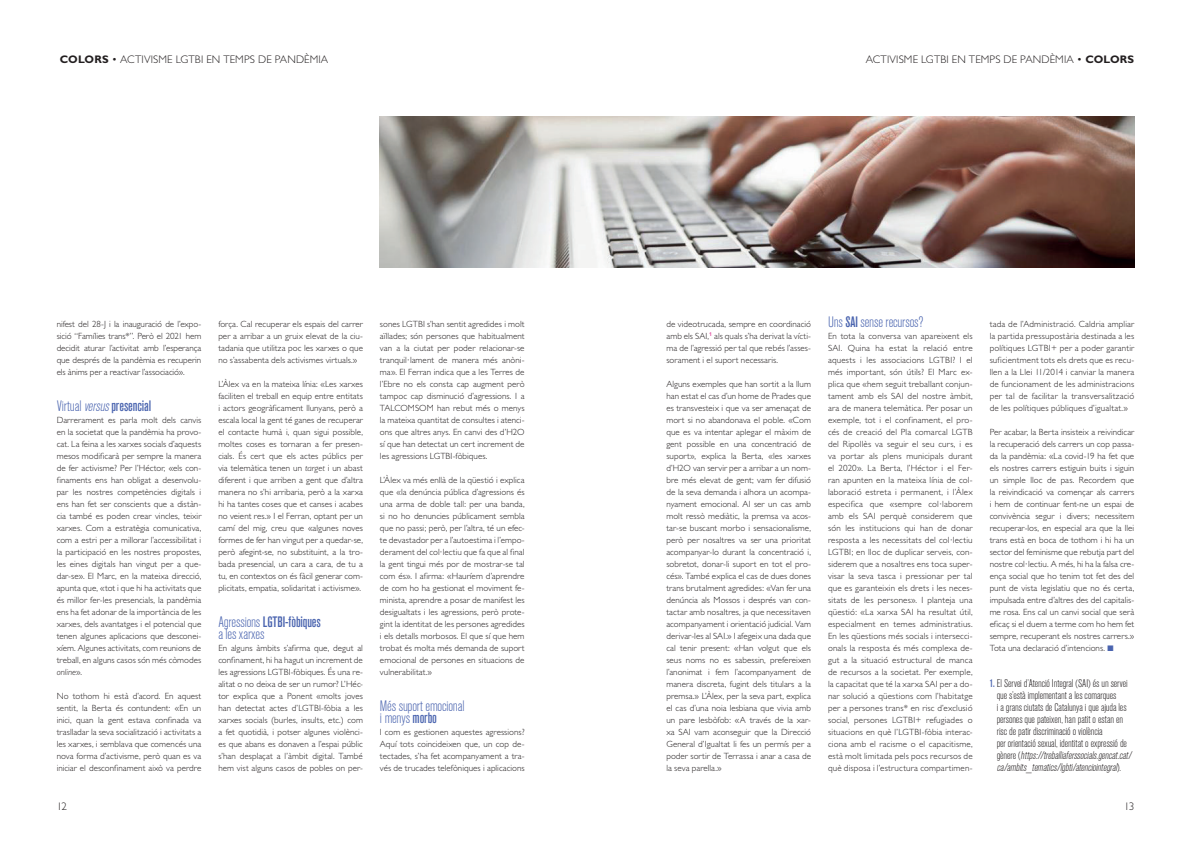
<style>
.page{position:relative;width:1191px;height:842px;background:#fff}
.page>*{position:absolute;margin:0;border:0;box-sizing:border-box;transform-origin:0 0}
.t1{font:300 condensed 15px/12px "Akzidenz Grotesk BQ";letter-spacing:-.01em;color:#4a64af}
.t2{font:500 condensed 15px "Akzidenz Grotesk BQ";letter-spacing:-.01em;color:#4a64af}
.t3{font:300 condensed 11px/12px "Akzidenz Grotesk BQ";letter-spacing:-.005em;color:#231f20}
.t4{font:300 11px "Gill Sans";letter-spacing:.01em;color:#231f20}
.t5{font:300 9px/12px "Gill Sans";letter-spacing:.005em;color:#231f20;text-align:justify}
.s1{font-weight:700}
.s2{font-weight:300}
.s3{font-weight:300;font-style:italic}
.s4{font-style:italic}
.s5{font-weight:500}
.s6{color:#4a64af}
.s7{font-weight:500;color:#4a64af}
</style>
<div class="page">
<img style="left:380px;top:116px;width:754px;height:151px">
<p class="t4" style="left:60px;top:53px;width:270px"><span class="s1">COLORS</span> • ACTIVISME LGTBI EN TEMPS DE PANDÈMIA</p>
<p class="t4" style="left:865px;top:53px;width:270px">ACTIVISME LGTBI EN TEMPS DE PANDÈMIA • <span class="s1">COLORS</span></p>
<p class="t5" style="left:57px;top:318px;width:146px">nifest del 28-J i la inauguració de l’expo&shy;sició “Famílies trans*”. Però el 2021 hem decidit aturar l’activitat amb l’esperança que després de la pandèmia es recuperin els ànims per a reactivar l’associació».</p>
<h1 class="t2" style="left:57px;top:397px;width:96px"><span class="s2">Virtual</span> <span class="s3">versus</span>presencial</h1>
<p class="t5" style="left:57px;top:414px;width:146px">Darrerament es parla molt dels canvis en la societat que la pandèmia ha provo&shy;cat. La feina a les xarxes socials d’aquests mesos modificarà per sempre la manera de fer activisme? Per l’Héctor, «els con&shy;finaments ens han obligat a desenvolu&shy;par les nostres competències digitals i ens han fet ser conscients que a distàn&shy;cia també es poden crear vincles, teixir xarxes. Com a estratègia comunicativa, com a estri per a millorar l’accessibilitat i la participació en les nostres propostes, les eines digitals han vingut per a que&shy;dar-se». El Marc, en la mateixa direcció, apunta que, «tot i que hi ha activitats que és millor fer-les presencials, la pandèmia ens ha fet adonar de la importància de les xarxes, dels avantatges i el potencial que tenen algunes aplicacions que desconei&shy;xíem. Algunes activitats, com reunions de treball, en alguns casos són més còmodes <span class="s4">online</span>».</p>
<p class="t5" style="left:57px;top:690px;width:146px">No tothom hi està d’acord. En aquest sentit, la Berta és contundent: «En un inici, quan la gent estava confinada va traslladar la seva socialització i activitats a les xarxes, i semblava que comencés una nova forma d’activisme, però quan es va iniciar el desconfinament això va perdre</p>
<p class="t5" style="left:218px;top:318px;width:146px">força. Cal recuperar els espais del carrer per a arribar a un gruix elevat de la ciu&shy;tadania que utilitza poc les xarxes o que no s’assabenta dels activismes virtuals.»</p>
<p class="t5" style="left:218px;top:378px;width:146px">L’Àlex va en la mateixa línia: «Les xarxes faciliten el treball en equip entre entitats i actors geogràficament llunyans, però a escala local la gent té ganes de recuperar el contacte humà i, quan sigui possible, moltes coses es tornaran a fer presen&shy;cials. És cert que els actes públics per via telemàtica tenen un <span class="s4">target</span> i un abast diferent i que arriben a gent que d’altra manera no s’hi arribaria, però a la xarxa hi ha tantes coses que et canses i acabes no veient res.» I el Ferran, optant per un camí del mig, creu que «algunes noves formes de fer han vingut per a quedar-se, però afegint-se, no substituint, a la tro&shy;bada presencial, un cara a cara, de tu a tu, en contextos on és fàcil generar com&shy;plicitats, empatia, solidaritat i activisme».</p>
<h1 class="t1" style="left:218px;top:616px;width:104px">Agressions <span class="s5">LGTBI-fòbiques </span>a les xarxes</h1>
<p class="t5" style="left:218px;top:642px;width:146px">En alguns àmbits s’afirma que, degut al confinament, hi ha hagut un increment de les agressions LGTBI-fòbiques. És una re&shy;alitat o no deixa de ser un rumor? L’Héc&shy;tor explica que a Ponent «molts joves han detectat actes d’LGTBI-fòbia a les xarxes socials (burles, insults, etc.) com a fet quotidià, i potser algunes violènci&shy;es que abans es donaven a l’espai públic s’han desplaçat a l’àmbit digital. També hem vist alguns casos de pobles on per-</p>
<p class="t5" style="left:380px;top:318px;width:146px">sones LGTBI s’han sentit agredides i molt aïllades; són persones que habitualment van a la ciutat per poder relacionar-se tranquil·lament de manera més anòni&shy;ma». El Ferran indica que a les Terres de l’Ebre no els consta cap augment però tampoc cap disminució d’agressions. I a TALCOMSOM han rebut més o menys la mateixa quantitat de consultes i atenci&shy;ons que altres anys. En canvi des d’H2O sí que han detectat un cert increment de les agressions LGTBI-fòbiques.</p>
<p class="t5" style="left:380px;top:474px;width:146px">L’Àlex va més enllà de la qüestió i explica que «la denúncia pública d’agressions és una arma de doble tall: per una banda, si no ho denuncies públicament sembla que no passi; però, per l’altra, té un efec&shy;te devastador per a l’autoestima i l’empo&shy;derament del col·lectiu que fa que al final la gent tingui més por de mostrar-se tal com és». I afirma: «Hauríem d’aprendre de com ho ha gestionat el moviment fe&shy;minista, aprendre a posar de manifest les desigualtats i les agressions, però prote&shy;gint la identitat de les persones agredides i els detalls morbosos. El que sí que hem trobat és molta més demanda de suport emocional de persones en situacions de vulnerabilitat.»</p>
<h1 class="t1" style="left:380px;top:700px;width:86px">Més suport emocional i menys <span class="s5">morbo</span></h1>
<p class="t5" style="left:380px;top:726px;width:146px">I com es gestionen aquestes agressions?<br>Aquí tots coincideixen que, un cop de&shy;tectades, s’ha fet acompanyament a tra&shy;vés de trucades telefòniques i aplicacions</p>
<p class="t5" style="left:666px;top:318px;width:146px">de videotrucada, sempre en coordinació amb els SAI,<sup>1</sup> als quals s’ha derivat la vícti&shy;ma de l’agressió per tal que rebés l’asses&shy;sorament i el suport necessaris.</p>
<p class="t5" style="left:666px;top:378px;width:146px">Alguns exemples que han sortit a la llum han estat el cas d’un home de Prades que es transvesteix i que va ser amenaçat de mort si no abandonava el poble. «Com que es va intentar aplegar el màxim de gent possible en una concentració de suport», explica la Berta, «les xarxes d’H2O van servir per a arribar a un nom&shy;bre més elevat de gent; vam fer difusió de la seva demanda i alhora un acompa&shy;nyament emocional. Al ser un cas amb molt ressò mediàtic, la premsa va acos&shy;tar-se buscant morbo i sensacionalisme, però per nosaltres va ser una prioritat acompanyar-lo durant la concentració i, sobretot, donar-li suport en tot el pro&shy;cés». També explica el cas de dues dones trans brutalment agredides: «Van fer una denúncia als Mossos i després van con&shy;tactar amb nosaltres, ja que necessitaven acompanyament i orientació judicial. Vam derivar-les al SAI.» I afegeix una dada que cal tenir present: «Han volgut que els seus noms no es sabessin, prefereixen l’anonimat i fem l’acompanyament de manera discreta, fugint dels titulars a la premsa.» L’Àlex, per la seva part, explica el cas d’una noia lesbiana que vivia amb un pare lesbòfob: «A través de la xar&shy;xa SAI vam aconseguir que la Direcció General d’Igualtat li fes un permís per a poder sortir de Terrassa i anar a casa de la seva parella.»</p>
<h1 class="t1" style="left:828px;top:316px;width:97px">Uns <span class="s5">SAI</span> sense recursos?</h1>
<p class="t5" style="left:828px;top:330px;width:146px">En tota la conversa van apareixent els SAI. Quina ha estat la relació entre aquests i les associacions LGTBI? I el més important, són útils? El Marc ex&shy;plica que «hem seguit treballant conjun&shy;tament amb els SAI del nostre àmbit, ara de manera telemàtica. Per posar un exemple, tot i el confinament, el pro&shy;cés de creació del Pla comarcal LGTB del Ripollès va seguir el seu curs, i es va portar als plens municipals durant el 2020». La Berta, l’Héctor i el Fer&shy;ran apunten en la mateixa línia de col· laboració estreta i permanent, i l’Àlex especifica que «sempre col·laborem amb els SAI perquè considerem que són les institucions qui han de donar resposta a les necessitats del col·lectiu LGTBI; en lloc de duplicar serveis, con&shy;siderem que a nosaltres ens toca super&shy;visar la seva tasca i pressionar per tal que es garanteixin els drets i les neces&shy;sitats de les persones». I planteja una qüestió: «La xarxa SAI ha resultat útil, especialment en temes administratius.<br>En les qüestions més socials i intersecci&shy;onals la resposta és més complexa de&shy;gut a la situació estructural de manca de recursos a la societat. Per exemple, la capacitat que té la xarxa SAI per a do&shy;nar solució a qüestions com l’habitatge per a persones trans* en risc d’exclusió social, persones LGTBI+ refugiades o situacions en què l’LGTBI-fòbia interac&shy;ciona amb el racisme o el capacitisme, està molt limitada pels pocs recursos de què disposa i l’estructura compartimen-</p>
<p class="t5" style="left:989px;top:318px;width:146px">tada de l’Administració. Caldria ampliar la partida pressupostària destinada a les polítiques LGTBI+ per a poder garantir suficientment tots els drets que es recu&shy;llen a la Llei 11/2014 i canviar la manera de funcionament de les administracions per tal de facilitar la transversalització de les polítiques públiques d’igualtat.»</p>
<p class="t5" style="left:989px;top:426px;width:146px">Per acabar, la Berta insisteix a reivindicar la recuperació dels carrers un cop passa&shy;da la pandèmia: «La covid-19 ha fet que els nostres carrers estiguin buits i siguin un simple lloc de pas. Recordem que la reivindicació va començar als carrers i hem de continuar fent-ne un espai de convivència segur i divers; necessitem recuperar-los, en especial ara que la llei trans està en boca de tothom i hi ha un sector del feminisme que rebutja part del nostre col·lectiu. A més, hi ha la falsa cre&shy;ença social que ho tenim tot fet des del punt de vista legislatiu que no és certa, impulsada entre d’altres des del capitalis&shy;me rosa. Ens cal un canvi social que serà eficaç si el duem a terme com ho hem fet sempre, recuperant els nostres carrers.» Tota una declaració d’intencions. <span class="s6">■</span></p>
<p class="t3" style="left:996px;top:678px;width:139px;text-indent:-7px"><span class="s7">1.</span> El Servei d’Atenció Integral (SAI) és un servei que s’està implementant a les comarques<br>i a grans ciutats de Catalunya i que ajuda les persones que pateixen, han patit o estan en risc de patir discriminació o violència<br>per orientació sexual, identitat o expressió de<br>g è n e r e ( <span class="s4">https://treballiaferssocials.gencat.cat/ ca/ambits_ tematics/lgbti/atenciointegral</span>) .</p>
<p class="t4" style="left:57px;top:800px;width:12px">12</p>
<p class="t4" style="left:1124px;top:800px;width:11px">13</p>
</div>
